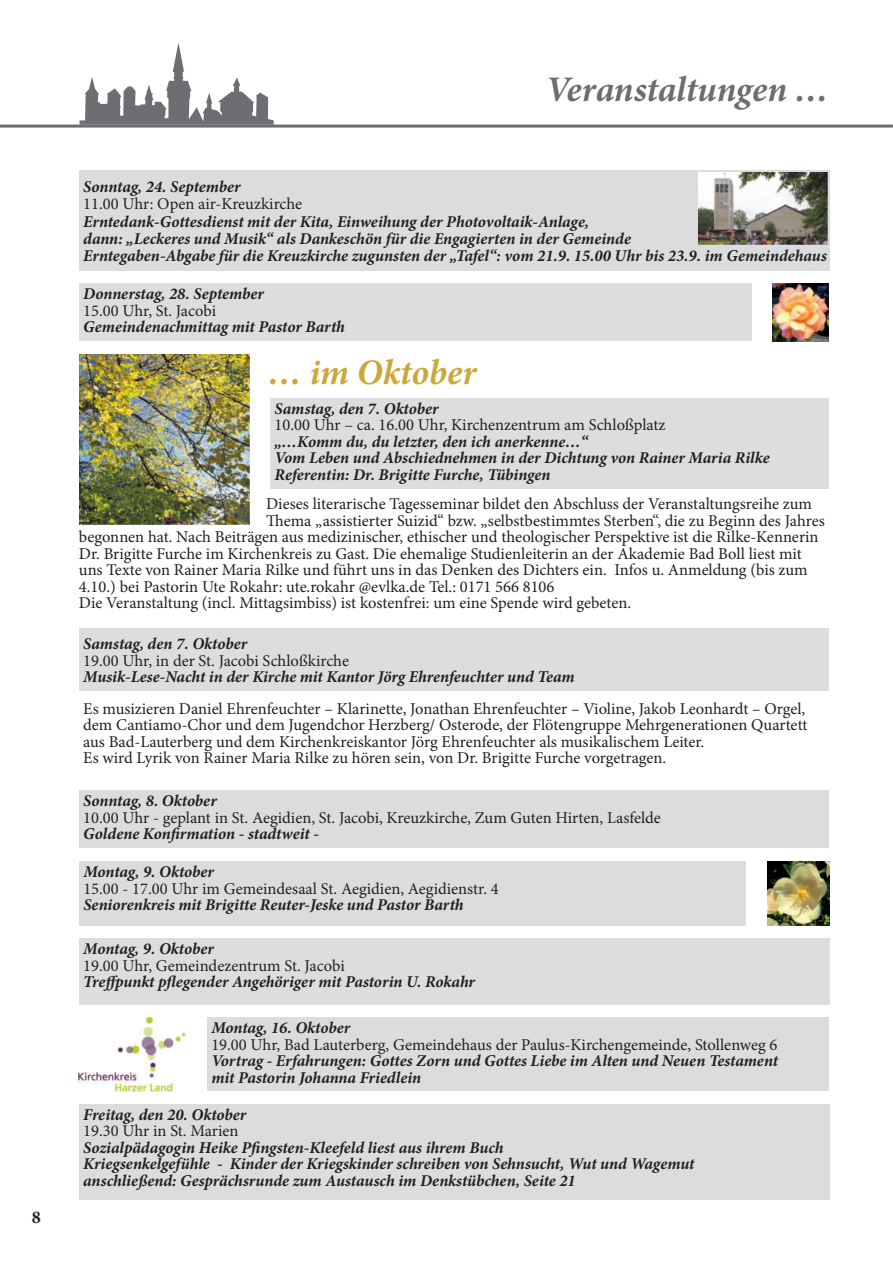
<style>
.page{position:relative;width:893px;height:1263px;background:#fff}
.page>*{position:absolute;margin:0;border:0;box-sizing:border-box;transform-origin:0 0}
.t1{font:italic 700 36px "Minion Pro";letter-spacing:-.005em;color:#6c6d70}
.t2{font:italic 700 36px "Minion Pro";letter-spacing:-.005em;color:#cca839}
.t3{font:700 18px "Minion Pro";color:#231f20}
.t4{font:16.5px/16.5px "Minion Pro";color:#231f20}
.t5{font:italic 700 16.5px/16.5px "Minion Pro";letter-spacing:-.005em;color:#231f20}
</style>
<div class="page">
<svg style="left:79px;top:43px;width:195px;height:82px"></svg>
<hr style="left:0;top:125px;width:893px;height:3px;background:#6c6d70">
<div style="left:79px;top:790px;width:750px;height:58px;background:#dbdcde"></div>
<div style="left:79px;top:861px;width:667px;height:64px;background:#dbdcde"></div>
<img style="left:767px;top:861px;width:62px;height:64px">
<div style="left:79px;top:283px;width:672px;height:58px;background:#dcdddf"></div>
<div style="left:270px;top:398px;width:559px;height:91px;background:#dcdddf"></div>
<div style="left:79px;top:628px;width:750px;height:63px;background:#dcdddf"></div>
<div style="left:207px;top:1017px;width:622px;height:74px;background:#dbdcde"></div>
<img style="left:79px;top:1017px;width:107px;height:74px">
<div style="left:79px;top:1104px;width:750px;height:95px;background:#dbdcde"></div>
<div style="left:79px;top:938px;width:750px;height:66px;background:#dcdddf"></div>
<div style="left:79px;top:170px;width:750px;height:100px;background:#dbdcde"></div>
<img style="left:79px;top:354px;width:170px;height:170px">
<img style="left:699px;top:172px;width:128px;height:72px">
<img style="left:773px;top:283px;width:56px;height:58px">
<p class="t3" style="left:32px;top:1206px;width:10px">8</p>
<h1 class="t1" style="left:546px;top:76px;width:284px">Veranstaltungen …</h1>
<p class="t5" style="left:83px;top:180px;width:159px">Sonntag, 24. September</p>
<p class="t4" style="left:83px;top:197px;width:220px">11.00 Uhr: Open air-Kreuzkirche</p>
<p class="t5" style="left:83px;top:214px;width:745px;line-height:17.2px">Erntedank-Gottesdienst mit der Kita, Einweihung der Photovoltaik-Anlage,<br>dann: „Leckeres und Musik“ als Dankeschön für die Engagierten in der Gemeinde<br>Erntegaben-Abgabe für die Kreuzkirche zugunsten der „Tafel“: vom 21.9. 15.00 Uhr bis 23.9. im Gemeindehaus</p>
<p class="t5" style="left:83px;top:287px;width:182px">Donnerstag, 28. September</p>
<p class="t4" style="left:83px;top:304px;width:134px">15.00 Uhr, St. Jacobi</p>
<p class="t5" style="left:83px;top:320px;width:263px">Gemeindenachmittag mit Pastor Barth</p>
<h1 class="t2" style="left:268px;top:359px;width:210px">… im Oktober</h1>
<p class="t5" style="left:275px;top:402px;width:165px">Samstag, den 7. Oktober</p>
<p class="t4" style="left:275px;top:418px;width:392px">10.00 Uhr – ca. 16.00 Uhr, Kirchenzentrum am Schloßplatz</p>
<p class="t5" style="left:275px;top:435px;width:497px">„…Komm du, du letzter, den ich anerkenne…“<br>Vom Leben und Abschiednehmen in der Dichtung von Rainer Maria Rilke<br>Referentin: Dr. Brigitte Furche, Tübingen</p>
<p class="t4" style="left:266px;top:497px;width:547px">Dieses literarische Tagesseminar bildet den Abschluss der Veranstaltungsreihe zum</p>
<p class="t4" style="left:266px;top:514px;width:560px">Thema „assistierter Suizid“ bzw. „selbstbestimmtes Sterben“, die zu Beginn des Jahres</p>
<p class="t4" style="left:79px;top:530px;width:741px">begonnen hat. Nach Beiträgen aus medizinischer, ethischer und theologischer Perspektive ist die Rilke-Kennerin</p>
<p class="t4" style="left:79px;top:547px;width:724px">Dr. Brigitte Furche im Kirchenkreis zu Gast. Die ehemalige Studienleiterin an der Akademie Bad Boll liest mit</p>
<p class="t4" style="left:79px;top:563px;width:730px">uns Texte von Rainer Maria Rilke und führt uns in das Denken des Dichters ein. Infos u. Anmeldung (bis zum</p>
<p class="t4" style="left:79px;top:580px;width:477px">4.10.) bei Pastorin Ute Rokahr: ute.rokahr @evlka.de Tel.: 0171 566 8106</p>
<p class="t4" style="left:79px;top:596px;width:554px">Die Veranstaltung (incl. Mittagsimbiss) ist kostenfrei: um eine Spende wird gebeten.</p>
<p class="t5" style="left:83px;top:637px;width:165px">Samstag, den 7. Oktober</p>
<p class="t4" style="left:83px;top:654px;width:267px">19.00 Uhr, in der St. Jacobi Schloßkirche</p>
<p class="t5" style="left:83px;top:670px;width:493px">Musik-Lese-Nacht in der Kirche mit Kantor Jörg Ehrenfeuchter und Team</p>
<p class="t4" style="left:83px;top:702px;width:726px">Es musizieren Daniel Ehrenfeuchter – Klarinette, Jonathan Ehrenfeuchter – Violine, Jakob Leonhardt – Orgel, dem Cantiamo-Chor und dem Jugendchor Herzberg/ Osterode, der Flötengruppe Mehrgenerationen Quartett aus Bad-Lauterberg und dem Kirchenkreiskantor Jörg Ehrenfeuchter als musikalischem Leiter.<br>Es wird Lyrik von Rainer Maria Rilke zu hören sein, von Dr. Brigitte Furche vorgetragen.</p>
<p class="t5" style="left:83px;top:794px;width:135px">Sonntag, 8. Oktober</p>
<p class="t4" style="left:83px;top:811px;width:579px">10.00 Uhr - geplant in St. Aegidien, St. Jacobi, Kreuzkirche, Zum Guten Hirten, Lasfelde</p>
<p class="t5" style="left:83px;top:827px;width:237px">Goldene Konfirmation - stadtweit -</p>
<p class="t5" style="left:83px;top:865px;width:132px">Montag, 9. Oktober</p>
<p class="t4" style="left:83px;top:881px;width:417px">15.00 - 17.00 Uhr im Gemeindesaal St. Aegidien, Aegidienstr. 4</p>
<p class="t5" style="left:83px;top:898px;width:382px">Seniorenkreis mit Brigitte Reuter-Jeske und Pastor Barth</p>
<p class="t5" style="left:83px;top:942px;width:132px">Montag, 9. Oktober</p>
<p class="t4" style="left:83px;top:958px;width:263px">19.00 Uhr, Gemeindezentrum St. Jacobi</p>
<p class="t5" style="left:83px;top:975px;width:393px">Treffpunkt pflegender Angehöriger mit Pastorin U. Rokahr</p>
<p class="t5" style="left:211px;top:1021px;width:140px">Montag, 16. Oktober</p>
<p class="t4" style="left:211px;top:1038px;width:568px">19.00 Uhr, Bad Lauterberg, Gemeindehaus der Paulus-Kirchengemeinde, Stollenweg 6</p>
<p class="t5" style="left:211px;top:1054px;width:568px">Vortrag - Erfahrungen: Gottes Zorn und Gottes Liebe im Alten und Neuen Testament mit Pastorin Johanna Friedlein</p>
<p class="t5" style="left:83px;top:1108px;width:165px">Freitag, den 20. Oktober</p>
<p class="t4" style="left:83px;top:1124px;width:157px">19.30 Uhr in St. Marien</p>
<p class="t5" style="left:83px;top:1141px;width:613px">Sozialpädagogin Heike Pfingsten-Kleefeld liest aus ihrem Buch<br>Kriegsenkelgefühle - Kinder der Kriegskinder schreiben von Sehnsucht, Wut und Wagemut anschließend: Gesprächsrunde zum Austausch im Denkstübchen, Seite 21</p>
</div>
